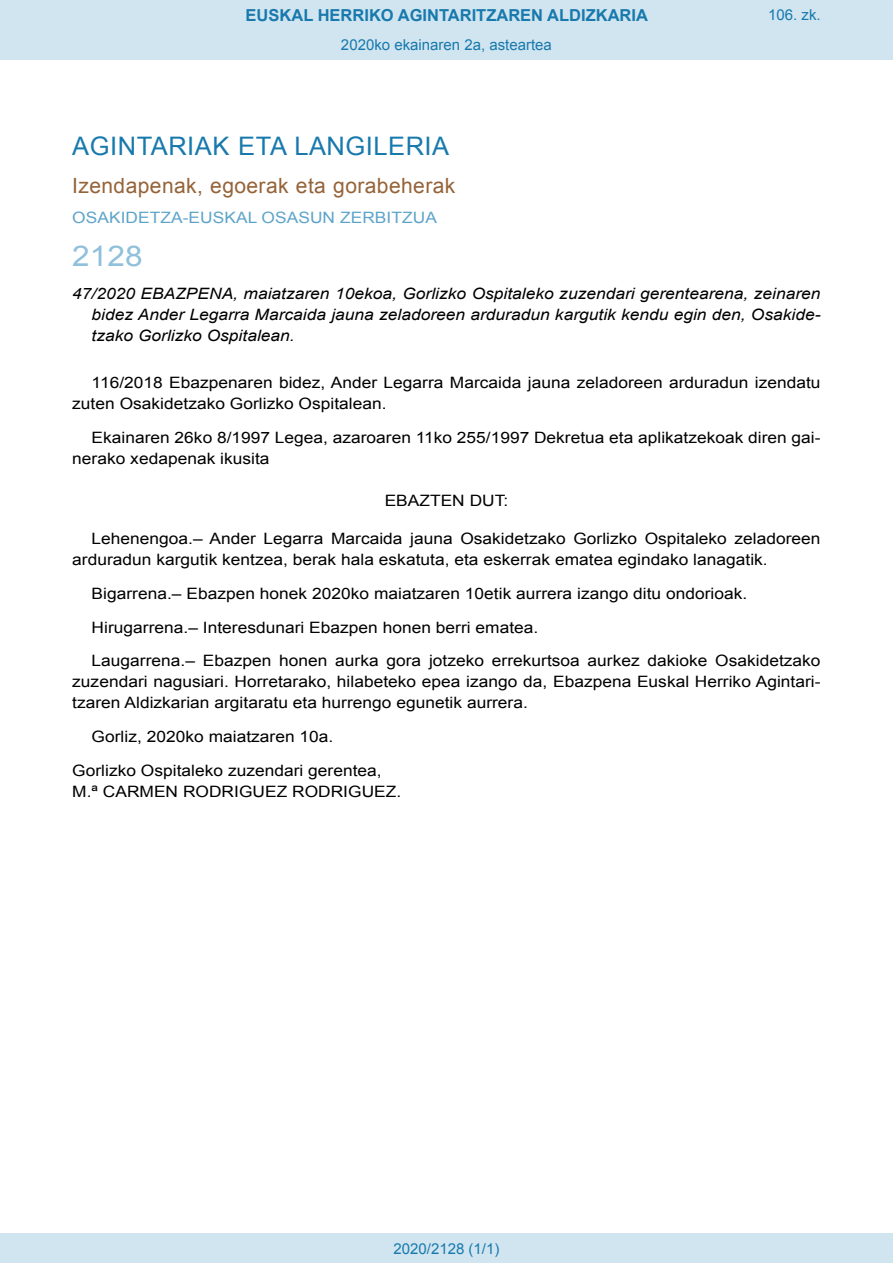
<style>
.page{position:relative;width:893px;height:1263px;background:#fff}
.page>*{position:absolute;margin:0;border:0;box-sizing:border-box;transform-origin:0 0}
.BOPVOrden{font:28.5px "Arial";color:#90c0db;scale:1.11 1}
.BOPVSeccion{font:25.5px "Arial";letter-spacing:.02em;color:#1879ad}
.BOPVSubseccion{font:21px "Arial";letter-spacing:.02em;color:#956338}
.t1{font:700 16.5px "Arial";color:#1879ad}
.BOPVDetalle{font:15.6px/21px "Arial";color:#000;scale:1.11 1}
.BOPVTitulo{font:italic 15.6px/21px "Arial";color:#000;text-align:justify;scale:1.11 1}
.BOPVFirmaPuesto{font:15.6px "Arial";color:#000;scale:1.11 1}
.BOPVOrganismo{font:15.6px "Arial";letter-spacing:.005em;color:#5ea4ca;scale:1.11 1}
.BOPVFirmaNombre{font:15.6px "Arial";color:#000;scale:1.11 1}
.BOPVFirmaLugFec{font:15.6px "Arial";color:#000;scale:1.11 1}
.BOPVClave{font:15.6px "Arial";color:#000;scale:1.11 1}
.Paginacion_Centro{font:15px "Arial";color:#1879ad}
</style>
<div class="page">
<div style="left:0;top:0;width:893px;height:60px;background:#d0e5f0"></div>
<div style="left:0;top:1233px;width:893px;height:30px;background:#d0e5f0"></div>
<p class="t1" style="left:246px;top:4px;width:404px">EUSKAL HERRIKO AGINTARITZAREN ALDIZKARIA</p>
<p class="Paginacion_Centro" style="left:341px;top:35px;width:212px">2020ko ekainaren 2a, asteartea</p>
<p class="Paginacion_Centro" style="left:768px;top:5px;width:54px">106. zk.</p>
<p class="BOPVSeccion" style="left:72px;top:129px;width:378px">AGINTARIAK ETA LANGILERIA</p>
<p class="BOPVSubseccion" style="left:72px;top:171px;width:385px">Izendapenak, egoerak eta gorabeherak</p>
<p class="BOPVOrganismo" style="left:72px;top:207px;width:330px">OSAKIDETZA-EUSKAL OSASUN ZERBITZUA</p>
<p class="BOPVOrden" style="left:72px;top:237px;width:65px">2128</p>
<p class="BOPVTitulo" style="left:92px;top:284px;width:658px;text-indent:-19px">47/2020 EBAZPENA, maiatzaren 10ekoa, Gorlizko Ospitaleko zuzendari gerentearena, zeinaren bidez Ander Legarra Marcaida jauna zeladoreen arduradun kargutik kendu egin den, Osakide&shy;tzako Gorlizko Ospitalean.</p>
<p class="BOPVDetalle" style="left:72px;top:372px;width:676px;text-indent:19px">116/2018 Ebazpenaren bidez, Ander Legarra Marcaida jauna zeladoreen arduradun izendatu zuten Osakidetzako Gorlizko Ospitalean.</p>
<p class="BOPVDetalle" style="left:72px;top:427px;width:676px;text-indent:19px">Ekainaren 26ko 8/1997 Legea, azaroaren 11ko 255/1997 Dekretua eta aplikatzekoak diren gai&shy;nerako xedapenak ikusita</p>
<p class="BOPVClave" style="left:385px;top:490px;width:113px">EBAZTEN DUT:</p>
<p class="BOPVDetalle" style="left:72px;top:528px;width:676px;text-indent:19px">Lehenengoa.– Ander Legarra Marcaida jauna Osakidetzako Gorlizko Ospitaleko zeladoreen arduradun kargutik kentzea, berak hala eskatuta, eta eskerrak ematea egindako lanagatik.</p>
<p class="BOPVDetalle" style="left:92px;top:583px;width:592px">Bigarrena.– Ebazpen honek 2020ko maiatzaren 10etik aurrera izango ditu ondorioak.</p>
<p class="BOPVDetalle" style="left:92px;top:617px;width:404px">Hirugarrena.– Interesdunari Ebazpen honen berri ematea.</p>
<p class="BOPVDetalle" style="left:72px;top:650px;width:676px;text-align:justify;text-indent:19px">Laugarrena.– Ebazpen honen aurka gora jotzeko errekurtsoa aurkez dakioke Osakidetzako zuzendari nagusiari. Horretarako, hilabeteko epea izango da, Ebazpena Euskal Herriko Agintari&shy;tzaren Aldizkarian argitaratu eta hurrengo egunetik aurrera.</p>
<p class="BOPVFirmaLugFec" style="left:92px;top:726px;width:219px">Gorliz, 2020ko maiatzaren 10a.</p>
<p class="BOPVFirmaPuesto" style="left:72px;top:760px;width:280px">Gorlizko Ospitaleko zuzendari gerentea,</p>
<p class="BOPVFirmaNombre" style="left:72px;top:781px;width:298px">M.ª CARMEN RODRIGUEZ RODRIGUEZ.</p>
<p class="Paginacion_Centro" style="left:393px;top:1238px;width:107px">2020/2128 (1/1)</p>
</div>
